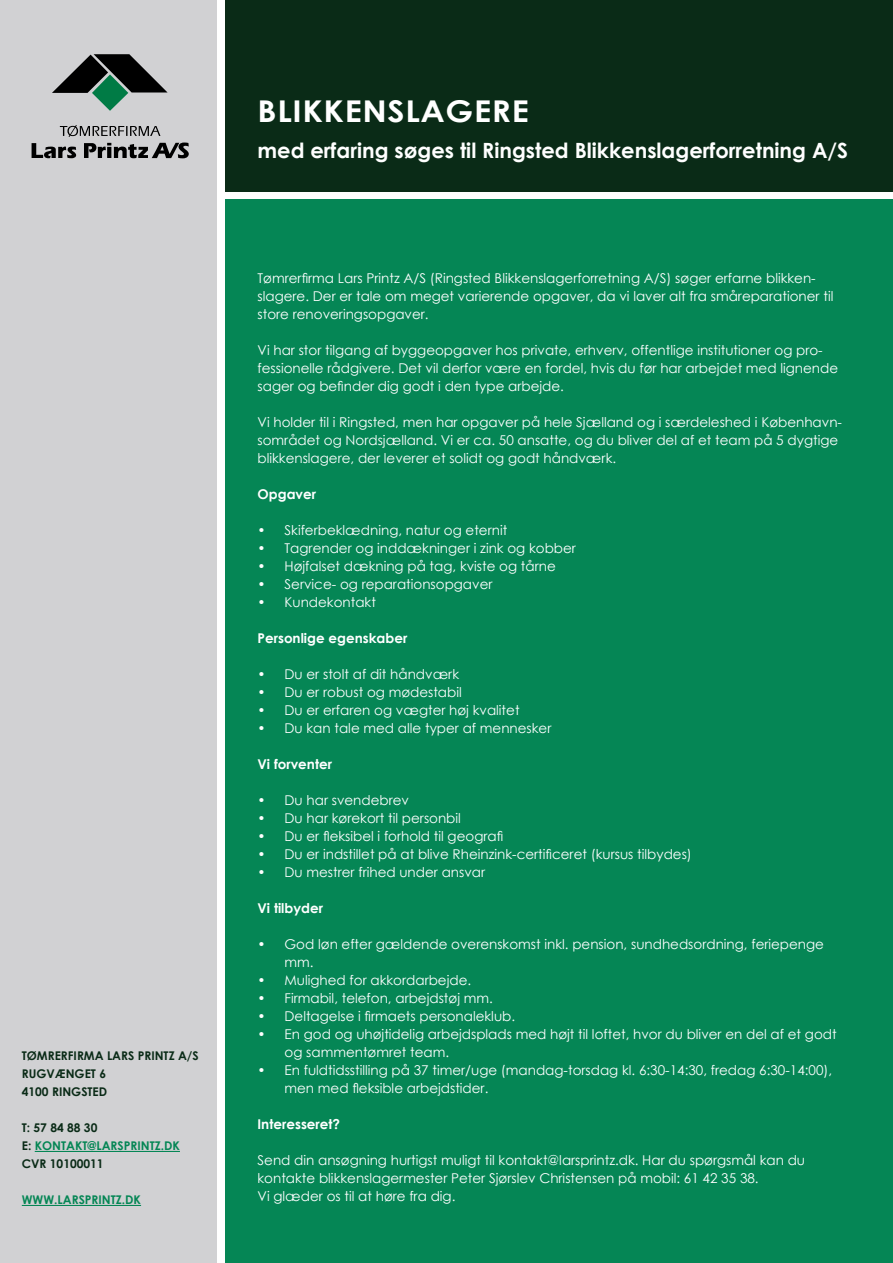
<style>
.page{position:relative;width:893px;height:1263px;background:#fff}
.page>*{position:absolute;margin:0;border:0;box-sizing:border-box;transform-origin:0 0}
.t1{font:700 30px "Century Gothic";letter-spacing:.02em;color:#fff;scale:1.1 1}
.t2{font:700 21px "Century Gothic";color:#fff}
.t3{font:13.5px/18px "Century Gothic";color:#fff}
.t4{font:700 13.5px "Century Gothic";color:#fff}
.t5{font:700 12px "Century Gothic";color:#0a2b17}
.t6{font:700 12px "Century Gothic";color:#058655}
.s1{color:#0a2b17}
</style>
<div class="page">
<div style="left:0;top:0;width:217px;height:1263px;background:#d1d1d3"></div>
<div style="left:225px;top:0;width:668px;height:191px;background:#0a2b17"></div>
<div style="left:225px;top:200px;width:668px;height:1063px;background:#058655"></div>
<svg style="left:52px;top:54px;width:116px;height:57px"></svg>
<svg style="left:32px;top:125px;width:156px;height:33px"></svg>
<hr style="left:35px;top:1151px;width:145px;height:1px;background:#058655">
<hr style="left:22px;top:1205px;width:119px;height:1px;background:#058655">
<p class="t5" style="left:22px;top:1047px;width:178px">TØMRERFIRMA LARS PRINTZ A/S</p>
<p class="t5" style="left:22px;top:1065px;width:86px">RUGVÆNGET 6</p>
<p class="t5" style="left:22px;top:1083px;width:87px">4100 RINGSTED</p>
<p class="t5" style="left:22px;top:1119px;width:77px">T: 57 84 88 30</p>
<p class="t6" style="left:22px;top:1137px;width:160px"><span class="s1">E:</span> KONTAKT@LARSPRINTZ.DK</p>
<p class="t5" style="left:22px;top:1155px;width:83px">CVR 10100011</p>
<p class="t6" style="left:22px;top:1191px;width:121px">WWW.LARSPRINTZ.DK</p>
<p class="t1" style="left:258px;top:89px;width:248px">BLIKKENSLAGERE</p>
<p class="t2" style="left:258px;top:135px;width:592px">med erfaring søges til Ringsted Blikkenslagerforretning A/S</p>
<p class="t3" style="left:258px;top:269px;width:577px">Tømrerfirma Lars Printz A/S (Ringsted Blikkenslagerforretning A/S) søger erfarne blikken&shy;slagere. Der er tale om meget varierende opgaver, da vi laver alt fra småreparationer til store renoveringsopgaver.</p>
<p class="t3" style="left:258px;top:341px;width:582px">Vi har stor tilgang af byggeopgaver hos private, erhverv, offentlige institutioner og pro&shy;fessionelle rådgivere. Det vil derfor være en fordel, hvis du før har arbejdet med lignende sager og befinder dig godt i den type arbejde.</p>
<p class="t3" style="left:258px;top:413px;width:586px">Vi holder til i Ringsted, men har opgaver på hele Sjælland og i særdeleshed i København&shy;sområdet og Nordsjælland. Vi er ca. 50 ansatte, og du bliver del af et team på 5 dygtige blikkenslagere, der leverer et solidt og godt håndværk.</p>
<p class="t4" style="left:258px;top:484px;width:60px">Opgaver</p>
<p class="t3" style="left:258px;top:521px;width:251px">• Skiferbeklædning, natur og eternit</p>
<p class="t3" style="left:258px;top:539px;width:320px">• Tagrender og inddækninger i zink og kobber</p>
<p class="t3" style="left:258px;top:557px;width:300px">• Højfalset dækning på tag, kviste og tårne</p>
<p class="t3" style="left:258px;top:575px;width:236px">• Service- og reparationsopgaver</p>
<p class="t3" style="left:258px;top:593px;width:120px">• Kundekontakt</p>
<p class="t4" style="left:258px;top:628px;width:151px">Personlige egenskaber</p>
<p class="t3" style="left:258px;top:665px;width:203px">• Du er stolt af dit håndværk</p>
<p class="t3" style="left:258px;top:683px;width:206px">• Du er robust og mødestabil</p>
<p class="t3" style="left:258px;top:701px;width:264px">• Du er erfaren og vægter høj kvalitet</p>
<p class="t3" style="left:258px;top:719px;width:295px">• Du kan tale med alle typer af mennesker</p>
<p class="t4" style="left:258px;top:754px;width:76px">Vi forventer</p>
<p class="t3" style="left:258px;top:791px;width:153px">• Du har svendebrev</p>
<p class="t3" style="left:258px;top:809px;width:205px">• Du har kørekort til personbil</p>
<p class="t3" style="left:258px;top:827px;width:247px">• Du er fleksibel i forhold til geografi</p>
<p class="t3" style="left:258px;top:845px;width:436px">• Du er indstillet på at blive Rheinzink-certificeret (kursus tilbydes)</p>
<p class="t3" style="left:258px;top:863px;width:229px">• Du mestrer frihed under ansvar</p>
<p class="t4" style="left:258px;top:898px;width:67px">Vi tilbyder</p>
<p class="t3" style="left:285px;top:935px;width:541px;text-indent:-27px">• God løn efter gældende overenskomst inkl. pension, sundhedsordning, feriepenge mm.</p>
<p class="t3" style="left:258px;top:971px;width:215px">• Mulighed for akkordarbejde.</p>
<p class="t3" style="left:258px;top:989px;width:237px">• Firmabil, telefon, arbejdstøj mm.</p>
<p class="t3" style="left:258px;top:1007px;width:259px">• Deltagelse i firmaets personaleklub.</p>
<p class="t3" style="left:285px;top:1025px;width:554px;text-indent:-27px">• En god og uhøjtidelig arbejdsplads med højt til loftet, hvor du bliver en del af et godt og sammentømret team.</p>
<p class="t3" style="left:285px;top:1061px;width:549px;text-indent:-27px">• En fuldtidsstilling på 37 timer/uge (mandag-torsdag kl. 6:30-14:30, fredag 6:30-14:00), men med fleksible arbejdstider.</p>
<p class="t4" style="left:258px;top:1114px;width:84px">Interesseret?</p>
<p class="t3" style="left:258px;top:1151px;width:549px">Send din ansøgning hurtigst muligt til kontakt@larsprintz.dk. Har du spørgsmål kan du kontakte blikkenslagermester Peter Sjørslev Christensen på mobil: 61 42 35 38.</p>
<p class="t3" style="left:258px;top:1187px;width:199px">Vi glæder os til at høre fra dig.</p>
</div>
